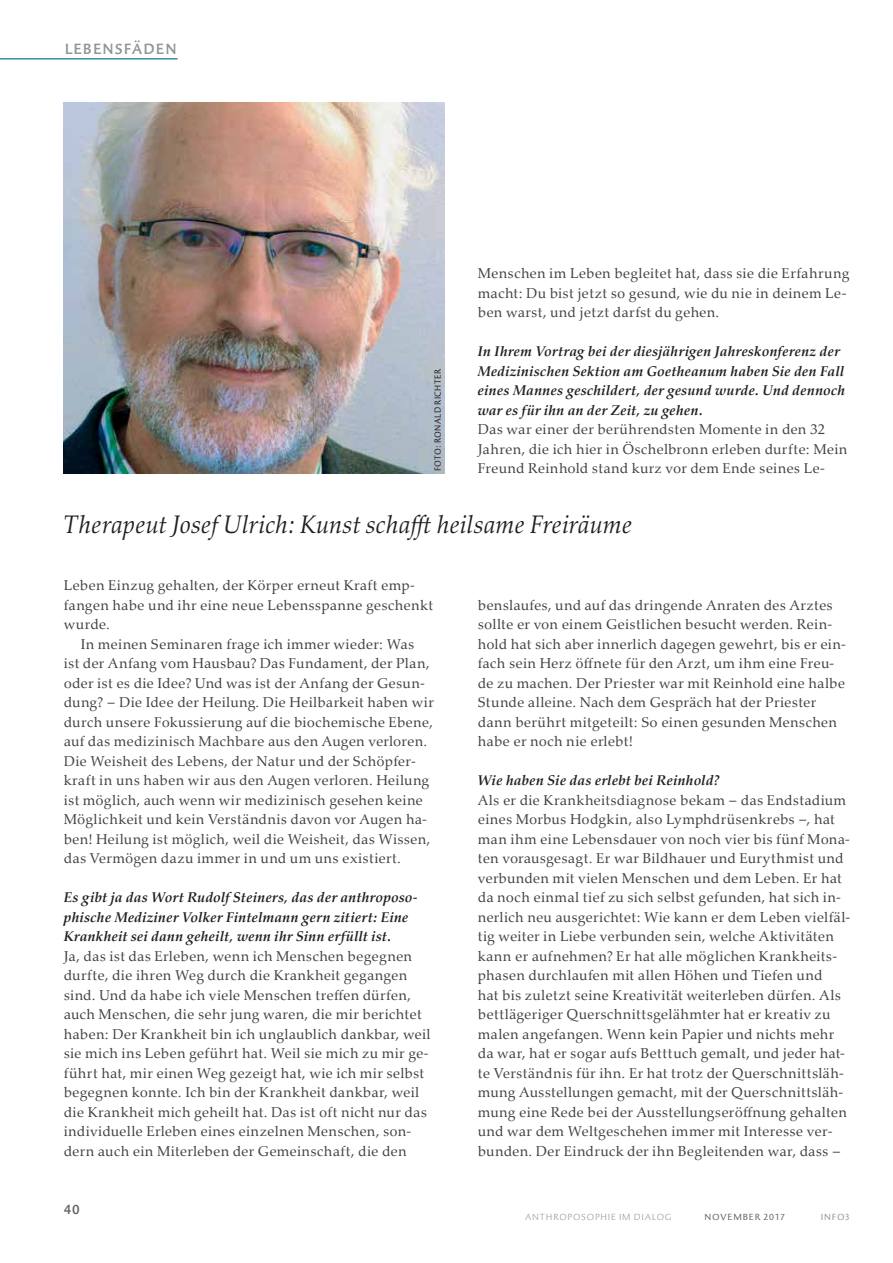
<style>
.page{position:relative;width:893px;height:1263px;background:#fff}
.page>*{position:absolute;margin:0;border:0;box-sizing:border-box;transform-origin:0 0}
.t1{font:italic 25.65px "Palatino Nova";letter-spacing:.005em;color:#231f20;scale:.95 1}
.t2{font:500 15px "Palatino Sans Com";letter-spacing:.07em;color:#939598}
.t3{font:14.25px/19.5px "Palatino Nova";letter-spacing:.01em;color:#414042}
.t4{font:italic 700 14.25px/19.5px "Palatino Nova";letter-spacing:.015em;color:#231f20}
.t5{font:500 13.5px "Palatino Sans Com";color:#636466}
.t6{font:300 9px "Palatino Sans Com";letter-spacing:.085em;color:#939598}
.t7{font:9px "Palatino Sans Com";letter-spacing:.045em;color:#231f20;scale:.9 1}
.t8{font:9px "Palatino Sans Com";letter-spacing:.095em;color:#636466}
.t9{font:9px "Palatino Sans Com";letter-spacing:.095em;color:#939598}
</style>
<div class="page">
<hr style="left:0;top:58px;width:178px;height:2px;background:#378f9f">
<img style="left:64px;top:102px;width:381px;height:372px">
<p class="t2" style="left:64px;top:40px;width:114px">LEBENSFÄDEN</p>
<p class="t7" style="left:432px;top:471px;width:115px;rotate:-90deg">FOTO: RONALD RICHTER</p>
<p class="t3" style="left:478px;top:264px;width:373px">Menschen im Leben begleitet hat, dass sie die Erfahrung macht: Du bist jetzt so gesund, wie du nie in deinem Le&shy;ben warst, und jetzt darfst du gehen.</p>
<p class="t4" style="left:478px;top:342px;width:369px">In Ihrem Vortrag bei der diesjährigen Jahreskonferenz der Medizinischen Sektion am Goetheanum haben Sie den Fall eines Mannes geschildert, der gesund wurde. Und dennoch war es für ihn an der Zeit, zu gehen.</p>
<p class="t3" style="left:478px;top:420px;width:371px">Das war einer der berührendsten Momente in den 32<br>Jahren, die ich hier in Öschelbronn erleben durfte: Mein<br>Freund Reinhold stand kurz vor dem Ende seines Le-</p>
<h1 class="t1" style="left:64px;top:509px;width:600px">Therapeut Josef Ulrich: Kunst schafft heilsame Freiräume</h1>
<p class="t3" style="left:64px;top:576px;width:371px">Leben Einzug gehalten, der Körper erneut Kraft emp&shy;fangen habe und ihr eine neue Lebensspanne geschenkt wurde.</p>
<p class="t3" style="left:64px;top:635px;width:372px;text-indent:17px">In meinen Seminaren frage ich immer wieder: Was<br>ist der Anfang vom Hausbau? Das Fundament, der Plan, oder ist es die Idee? Und was ist der Anfang der Gesun&shy;dung? – Die Idee der Heilung. Die Heilbarkeit haben wir durch unsere Fokussierung auf die biochemische Ebene, auf das medizinisch Machbare aus den Augen verloren.<br>Die Weisheit des Lebens, der Natur und der Schöpfer&shy;kraft in uns haben wir aus den Augen verloren. Heilung ist möglich, auch wenn wir medizinisch gesehen keine Möglichkeit und kein Verständnis davon vor Augen ha&shy;ben! Heilung ist möglich, weil die Weisheit, das Wissen, das Vermögen dazu immer in und um uns existiert.</p>
<p class="t4" style="left:64px;top:888px;width:356px">Es gibt ja das Wort Rudolf Steiners, das der anthroposo&shy;phische Mediziner Volker Fintelmann gern zitiert: Eine<br>Krankheit sei dann geheilt, wenn ihr Sinn erfüllt ist.</p>
<p class="t3" style="left:64px;top:946px;width:368px">Ja, das ist das Erleben, wenn ich Menschen begegnen durfte, die ihren Weg durch die Krankheit gegangen sind. Und da habe ich viele Menschen treffen dürfen, auch Menschen, die sehr jung waren, die mir berichtet haben: Der Krankheit bin ich unglaublich dankbar, weil sie mich ins Leben geführt hat. Weil sie mich zu mir ge&shy;führt hat, mir einen Weg gezeigt hat, wie ich mir selbst begegnen konnte. Ich bin der Krankheit dankbar, weil die Krankheit mich geheilt hat. Das ist oft nicht nur das individuelle Erleben eines einzelnen Menschen, son&shy;dern auch ein Miterleben der Gemeinschaft, die den</p>
<p class="t5" style="left:64px;top:1201px;width:17px">40</p>
<p class="t3" style="left:478px;top:595px;width:370px">benslaufes, und auf das dringende Anraten des Arztes sollte er von einem Geistlichen besucht werden. Rein&shy;hold hat sich aber innerlich dagegen gewehrt, bis er ein&shy;fach sein Herz öffnete für den Arzt, um ihm eine Freu&shy;de zu machen. Der Priester war mit Reinhold eine halbe Stunde alleine. Nach dem Gespräch hat der Priester dann berührt mitgeteilt: So einen gesunden Menschen habe er noch nie erlebt!</p>
<p class="t4" style="left:478px;top:771px;width:243px">Wie haben Sie das erlebt bei Reinhold?</p>
<p class="t3" style="left:478px;top:790px;width:374px">Als er die Krankheitsdiagnose bekam – das Endstadium eines Morbus Hodgkin, also Lymphdrüsenkrebs –, hat man ihm eine Lebensdauer von noch vier bis fünf Mona&shy;ten vorausgesagt. Er war Bildhauer und Eurythmist und verbunden mit vielen Menschen und dem Leben. Er hat da noch einmal tief zu sich selbst gefunden, hat sich in&shy;nerlich neu ausgerichtet: Wie kann er dem Leben vielfäl&shy;tig weiter in Liebe verbunden sein, welche Aktivitäten kann er aufnehmen? Er hat alle möglichen Krankheits&shy;phasen durchlaufen mit allen Höhen und Tiefen und<br>hat bis zuletzt seine Kreativität weiterleben dürfen. Als bettlägeriger Querschnittsgelähmter hat er kreativ zu malen angefangen. Wenn kein Papier und nichts mehr da war, hat er sogar aufs Betttuch gemalt, und jeder hat&shy;te Verständnis für ihn. Er hat trotz der Querschnittsläh&shy;mung Ausstellungen gemacht, mit der Querschnittsläh&shy;mung eine Rede bei der Ausstellungseröffnung gehalten und war dem Weltgeschehen immer mit Interesse ver&shy;bunden. Der Eindruck der ihn Begleitenden war, dass –</p>
<p class="t6" style="left:525px;top:1211px;width:148px">ANTHROPOSOPHIE IM DIALOG</p>
<p class="t8" style="left:704px;top:1211px;width:82px">NOVEMBER 2017</p>
<p class="t9" style="left:821px;top:1211px;width:31px">INFO3</p>
</div>
